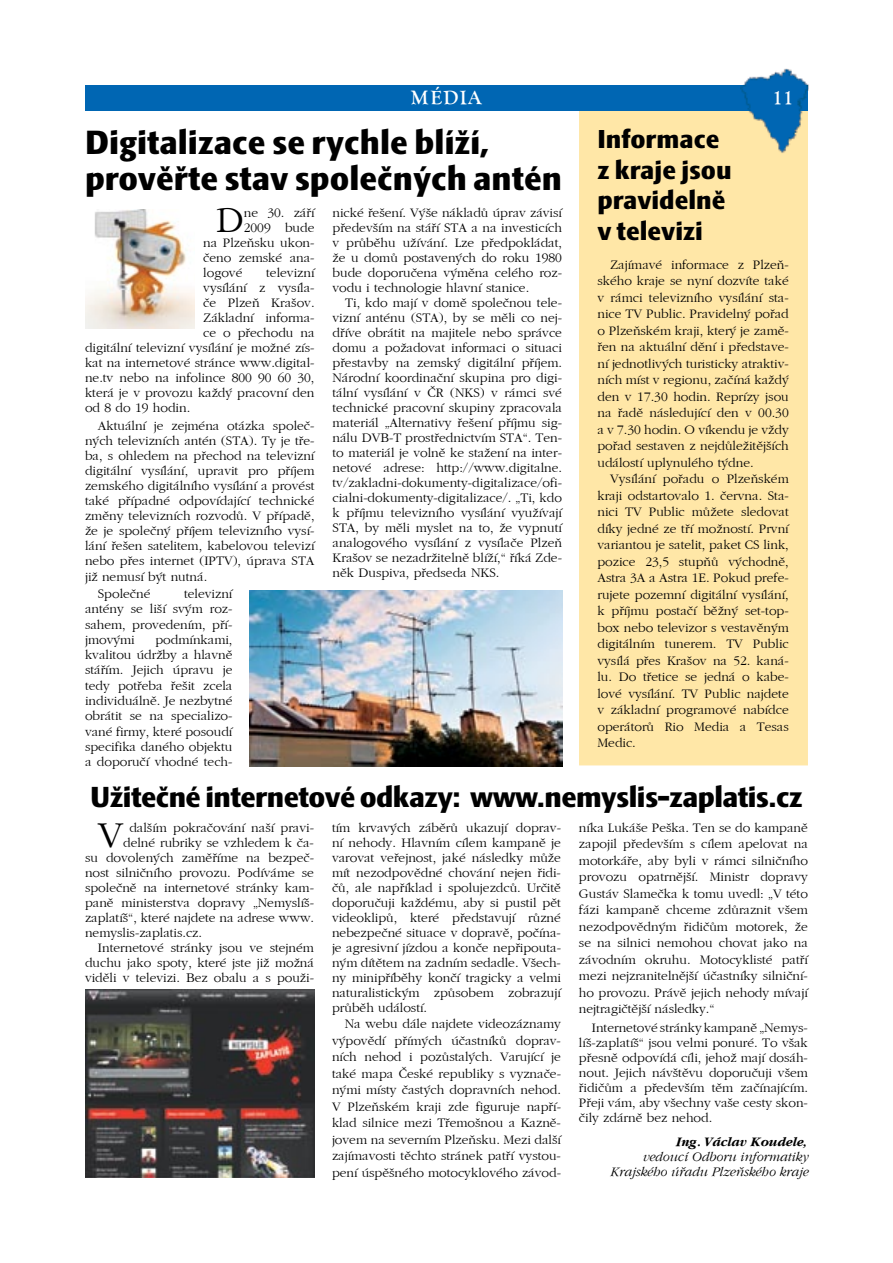
<style>
.page{position:relative;width:893px;height:1263px;background:#fff}
.page>*{position:absolute;margin:0;border:0;box-sizing:border-box;transform-origin:0 0}
.t1{font:39.45px "Gatineau";color:#000}
.t2{font:37.65px "Gatineau";color:#000}
.t3{font:33px/36px "Skoda Sans Black CE";color:#000}
.t4{font:28.5px "Skoda Sans Black CE";letter-spacing:-.02em;color:#000}
.t5{font:25.5px/30.6px "Skoda Sans Black CE";color:#000}
.t6{font:700 22.5px "Golden Old Style";color:#fff}
.t7{font:13.5px/16.5px "Gatineau";color:#000;text-align:justify}
.t8{font:italic 13.5px/15px "Gatineau";color:#000;text-align:right}
.t9{font:italic 700 13.5px "Gatineau";color:#000}
</style>
<div class="page">
<div style="left:579px;top:111px;width:229px;height:654px;background:#ffe7a7"></div>
<div style="left:85px;top:85px;width:723px;height:26px;background:#0066b3"></div>
<img style="left:743px;top:69px;width:66px;height:16px">
<img style="left:741px;top:85px;width:68px;height:68px">
<img style="left:774px;top:111px;width:34px;height:42px">
<img style="left:86px;top:989px;width:228px;height:189px">
<img style="left:85px;top:210px;width:110px;height:119px">
<img style="left:249px;top:591px;width:313px;height:176px">
<h3 class="t6" style="left:410px;top:85px;width:74px">MÉDIA</h3>
<h3 class="t6" style="left:772px;top:85px;width:23px">11</h3>
<h3 class="t3" style="left:85px;top:124px;width:478px">Digitalizace se rychle blíží, prověřte stav společných antén</h3>
<h2 class="t2" style="left:216px;top:199px;width:29px">D</h2>
<p class="t7" style="left:244px;top:205px;width:72px">ne 30. září</p>
<p class="t7" style="left:333px;top:206px;width:231px;line-height:15px">nické řešení. Výše nákladů úprav závisí především na stáří STA a na investicích v průběhu užívání. Lze předpokládat, že u domů postavených do roku 1980 bude doporučena výměna celého roz&shy;vodu i technologie hlavní stanice.</p>
<p class="t7" style="left:333px;top:296px;width:231px;line-height:15px;text-indent:13px">Ti, kdo mají v domě společnou tele&shy;vizní anténu (STA), by se měli co nej&shy;dříve obrátit na majitele nebo správce domu a požadovat informaci o situaci přestavby na zemský digitální příjem.<br>Národní koordinační skupina pro digi&shy;tální vysílání v ČR (NKS) v rámci své technické pracovní skupiny zpracovala materiál „Alternativy řešení příjmu sig&shy;nálu DVB-T prostřednictvím STA“. Ten&shy;to materiál je volně ke stažení na inter&shy;netové adrese: http://www.digitalne. tv/zakladni-dokumenty-digitalizace/ofi&shy;cialni-dokumenty-digitalizace/. „Ti, kdo k příjmu televizního vysílání využívají STA, by měli myslet na to, že vypnutí analogového vysílání z vysílače Plzeň Krašov se nezadržitelně blíží,“ říká Zde&shy;něk Duspiva, předseda NKS.</p>
<p class="t7" style="left:244px;top:220px;width:72px">2009 bude</p>
<p class="t7" style="left:203px;top:235px;width:113px">na Plzeňsku ukon-</p>
<p class="t7" style="left:203px;top:250px;width:113px">čeno zemské ana-</p>
<p class="t7" style="left:203px;top:265px;width:41px">logové</p>
<p class="t7" style="left:266px;top:265px;width:50px">televizní</p>
<p class="t7" style="left:203px;top:280px;width:113px">vysílání z vysíla-</p>
<p class="t7" style="left:203px;top:295px;width:113px">če Plzeň Krašov.</p>
<p class="t7" style="left:203px;top:310px;width:113px">Základní informa-</p>
<p class="t7" style="left:203px;top:325px;width:113px">ce o přechodu na</p>
<p class="t7" style="left:85px;top:340px;width:231px">digitální televizní vysílání je možné zís-</p>
<p class="t7" style="left:85px;top:355px;width:231px">kat na internetové stránce www.digital-</p>
<p class="t7" style="left:85px;top:370px;width:231px">ne.tv nebo na infolince 800 90 60 30,</p>
<p class="t7" style="left:85px;top:385px;width:231px">která je v provozu každý pracovní den</p>
<p class="t7" style="left:85px;top:400px;width:107px">od 8 do 19 hodin.</p>
<p class="t7" style="left:85px;top:418px;width:231px;line-height:15.1px;text-indent:13px">Aktuální je zejména otázka společ&shy;ných televizních antén (STA). Ty je tře&shy;ba, s ohledem na přechod na televizní digitální vysílání, upravit pro příjem zemského digitálního vysílání a provést také případné odpovídající technické změny televizních rozvodů. V případě, že je společný příjem televizního vysí&shy;lání řešen satelitem, kabelovou televizí nebo přes internet (IPTV), úprava STA již nemusí být nutná.</p>
<p class="t7" style="left:98px;top:585px;width:54px">Společné</p>
<p class="t7" style="left:85px;top:586px;width:149px;line-height:15.3px;text-indent:99px">televizní antény se liší svým roz&shy;sahem, provedením, pří&shy;jmovými</p>
<p class="t7" style="left:85px;top:632px;width:149px;line-height:15.3px;text-indent:70px">podmínkami, kvalitou údržby a hlavně stářím. Jejich úpravu je tedy potřeba řešit zcela individuálně. Je nezbytné obrátit se na specializo&shy;vané firmy, které posoudí specifika daného objektu a doporučí vhodné tech-</p>
<h3 class="t5" style="left:597px;top:124px;width:136px">Informace z kraje jsou pravidelně v televizi</h3>
<p class="t7" style="left:597px;top:256px;width:193px;text-indent:13px">Zajímavé informace z Plzeň&shy;ského kraje se nyní dozvíte také v rámci televizního vysílání sta&shy;nice TV Public. Pravidelný pořad o Plzeňském kraji, který je zamě&shy;řen na aktuální dění i představe&shy;ní jednotlivých turisticky atraktiv&shy;ních míst v regionu, začíná každý den v 17.30 hodin. Reprízy jsou na řadě následující den v 00.30 a v 7.30 hodin. O víkendu je vždy pořad sestaven z nejdůležitějších událostí uplynulého týdne.</p>
<p class="t7" style="left:597px;top:470px;width:193px;text-indent:13px">Vysílání pořadu o Plzeňském kraji odstartovalo 1. června. Sta&shy;nici TV Public můžete sledovat díky jedné ze tří možností. První variantou je satelit, paket CS link, pozice 23,5 stupňů východně, Astra 3A a Astra 1E. Pokud prefe&shy;rujete pozemní digitální vysílání, k příjmu postačí běžný set-top&shy;box nebo televizor s vestavěným digitálním tunerem. TV Public vysílá přes Krašov na 52. kaná&shy;lu. Do třetice se jedná o kabe&shy;lové vysílání. TV Public najdete v základní programové nabídce operátorů Rio Media a Tesas Medic.</p>
<h3 class="t4" style="left:90px;top:780px;width:714px">Užitečné internetové odkazy: www.nemyslis-zaplatis.cz</h3>
<h1 class="t1" style="left:98px;top:813px;width:27px">V</h1>
<p class="t7" style="left:129px;top:819px;width:186px">dalším pokračování naší pravi-</p>
<p class="t7" style="left:332px;top:820px;width:230px;line-height:15px">tím krvavých záběrů ukazují doprav&shy;ní nehody. Hlavním cílem kampaně je varovat veřejnost, jaké následky může mít nezodpovědné chování nejen řidi&shy;čů, ale například i spolujezdců. Určitě doporučuji každému, aby si pustil pět videoklipů, které představují různé nebezpečné situace v dopravě, počína&shy;je agresivní jízdou a konče nepřipouta&shy;ným dítětem na zadním sedadle. Všech&shy;ny minipříběhy končí tragicky a velmi naturalistickým způsobem zobrazují průběh událostí.</p>
<p class="t7" style="left:332px;top:1015px;width:230px;text-indent:13px">Na webu dále najdete videozáznamy výpovědí přímých účastníků doprav&shy;ních nehod i pozůstalých. Varující je také mapa České republiky s vyznače&shy;nými místy častých dopravních nehod.<br>V Plzeňském kraji zde figuruje napří&shy;klad silnice mezi Třemošnou a Kazně&shy;jovem na severním Plzeňsku. Mezi další zajímavosti těchto stránek patří vystou&shy;pení úspěšného motocyklového závod-</p>
<p class="t7" style="left:579px;top:819px;width:230px">níka Lukáše Peška. Ten se do kampaně zapojil především s cílem apelovat na motorkáře, aby byli v rámci silničního provozu opatrnější. Ministr dopravy Gustáv Slamečka k tomu uvedl: „V této fázi kampaně chceme zdůraznit všem nezodpovědným řidičům motorek, že se na silnici nemohou chovat jako na závodním okruhu. Motocyklisté patří mezi nejzranitelnější účastníky silniční&shy;ho provozu. Právě jejich nehody mívají nejtragičtější následky.“</p>
<p class="t7" style="left:579px;top:1020px;width:230px;line-height:15px;text-indent:13px">Internetové stránky kampaně „Nemys&shy;líš-zaplatíš“ jsou velmi ponuré. To však přesně odpovídá cíli, jehož mají dosáh&shy;nout. Jejich návštěvu doporučuji všem řidičům a především těm začínajícím.<br>Přeji vám, aby všechny vaše cesty skon&shy;čily zdárně bez nehod.</p>
<p class="t9" style="left:677px;top:1134px;width:133px">Ing. Václav Koudele,</p>
<p class="t8" style="left:610px;top:1149px;width:199px">vedoucí Odboru informatiky<br>Krajského úřadu Plzeňského kraje</p>
<p class="t7" style="left:123px;top:834px;width:192px">delné rubriky se vzhledem k ča-</p>
<p class="t7" style="left:85px;top:849px;width:230px">su dovolených zaměříme na bezpeč-</p>
<p class="t7" style="left:85px;top:864px;width:230px">nost silničního provozu. Podíváme se</p>
<p class="t7" style="left:85px;top:879px;width:230px">společně na internetové stránky kam-</p>
<p class="t7" style="left:85px;top:894px;width:230px">paně ministerstva dopravy „Nemyslíš-</p>
<p class="t7" style="left:85px;top:909px;width:230px">zaplatíš“, které najdete na adrese www.</p>
<p class="t7" style="left:85px;top:924px;width:118px">nemyslis-zaplatis.cz.</p>
<p class="t7" style="left:98px;top:939px;width:218px">Internetové stránky jsou ve stejném</p>
<p class="t7" style="left:85px;top:954px;width:230px">duchu jako spoty, které jste již možná</p>
<p class="t7" style="left:85px;top:969px;width:230px">viděli v televizi. Bez obalu a s použi-</p>
</div>
